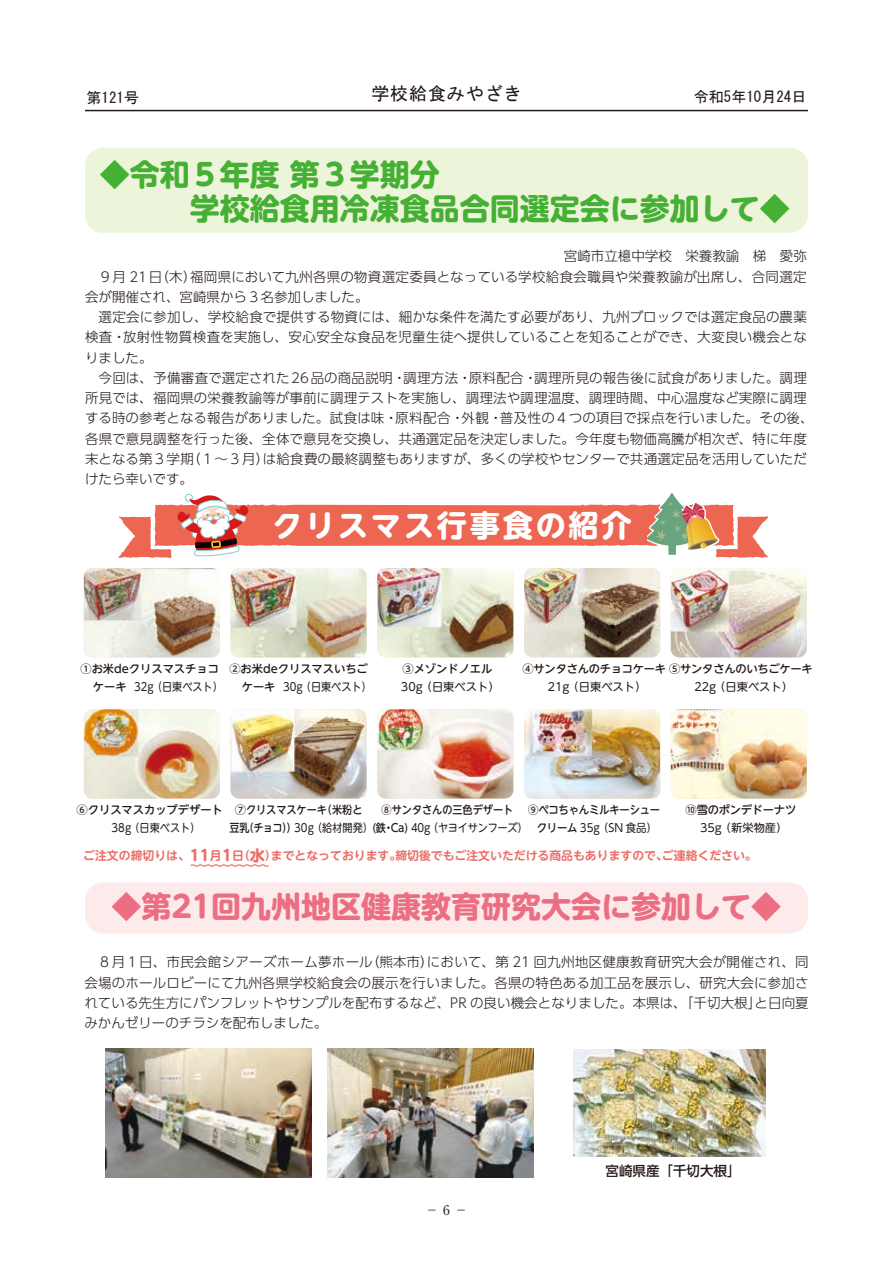
<style>
.page{position:relative;width:893px;height:1263px;background:#fff}
.page>*{position:absolute;margin:0;border:0;box-sizing:border-box;transform-origin:0 0}
.t1{font:700 30.3px "UD Shin M Go Pr 6";letter-spacing:.09em;color:#fff}
.t2{font:700 30px/34.5px "UD Shin M Go Pr 6 N";color:#46b035}
.t3{font:700 30px "UD Shin M Go Pr 6 N";color:#ec6e82}
.t4{font:18px "MS Gothic";letter-spacing:.05em;color:#231916}
.t5{font:15px "MS Gothic";color:#231916}
.t6{font:300 13.5px/20.2px "UD Shin Go Pr 6";color:#231916;text-align:justify}
.t7{font:300 13.5px "UD Shin Go Pr 6";letter-spacing:.025em;color:#231916}
.t8{font:500 13.5px "UD Shin Go Pr 6";color:#231916}
.t9{font:13.5px "Ryumin Pro";color:#231916}
.t10{font:700 11.85px "UD Shin M Go Pr 6 N De";color:#ec6e66}
.t11{font:500 11.25px/18px "UD Shin M Go Pr 6 N";color:#231916}
.t12{font:11.25px "UD Shin M Go Pr 6 N";color:#231916}
.t13{font:500 11.25px "UD Shin M Go Pr 6 N";letter-spacing:-.02em;color:#231916}
.t14{font:500 11.25px/18px "UD Shin M Go Pr 6 N";letter-spacing:-.02em;color:#231916;text-align:center;scale:.92 1}
.t15{font:500 11.25px "UD Shin M Go Pr 6 N";color:#231916;scale:.9 1}
.t16{font:11.25px "UD Shin M Go Pr 6 N";color:#231916;scale:.9 1}
.s1{font-weight:400}
.s2{font-family:"UD Shin M Go Pr 6 N";font-size:15px}
</style>
<div class="page">
<div style="left:85px;top:148px;width:723px;height:85px;background:#ecf4d9;border-radius:18px"></div>
<div style="left:85px;top:882px;width:723px;height:51px;background:#fdebec;border-radius:18px"></div>
<svg style="left:190px;top:864px;width:79px;height:3px"></svg>
<img style="left:84px;top:568px;width:136px;height:89px">
<img style="left:84px;top:709px;width:136px;height:89px">
<img style="left:231px;top:568px;width:136px;height:89px">
<img style="left:231px;top:709px;width:136px;height:89px">
<img style="left:524px;top:568px;width:136px;height:89px">
<img style="left:524px;top:709px;width:136px;height:89px">
<img style="left:671px;top:568px;width:136px;height:89px">
<img style="left:671px;top:709px;width:136px;height:89px">
<img style="left:377px;top:568px;width:136px;height:89px">
<img style="left:377px;top:709px;width:136px;height:89px">
<svg style="left:118px;top:492px;width:651px;height:66px"></svg>
<img style="left:105px;top:1048px;width:206px;height:130px">
<img style="left:328px;top:1048px;width:205px;height:130px">
<img style="left:574px;top:1049px;width:191px;height:108px">
<hr style="left:85px;top:110px;width:723px;height:1px;background:#231916">
<p class="t5" style="left:87px;top:90px;width:54px">第121号</p>
<h3 class="t4" style="left:371px;top:85px;width:152px">学校給食みやざき</h3>
<p class="t5" style="left:694px;top:90px;width:114px">令和5年10月24日</p>
<h2 class="t2" style="left:100px;top:155px;width:691px">◆令和５年度 第３学期分<br>　　　学校給食用冷凍食品合同選定会に参加して◆</h2>
<p class="t6" style="left:564px;top:246px;width:244px">宮崎市立檍中学校　栄養教諭　梯　愛弥</p>
<p class="t7" style="left:99px;top:266px;width:710px">９月 21日（木）福岡県において九州各県の物資選定委員となっている学校給食会職員や栄養教諭が出席し、合同選定</p>
<p class="t6" style="left:85px;top:286px;width:285px">会が開催され、宮崎県から３名参加しました。</p>
<p class="t6" style="left:99px;top:306px;width:710px">選定会に参加し、学校給食で提供する物資には、細かな条件を満たす必要があり、九州ブロックでは選定食品の農薬</p>
<p class="t6" style="left:85px;top:327px;width:723px">検査・放射性物質検査を実施し、安心安全な食品を児童生徒へ提供していることを知ることができ、大変良い機会とな</p>
<p class="t6" style="left:85px;top:347px;width:69px">りました。</p>
<p class="t7" style="left:99px;top:367px;width:710px">今回は、予備審査で選定された26品の商品説明・調理方法・原料配合・調理所見の報告後に試食がありました。調理</p>
<p class="t6" style="left:85px;top:387px;width:723px">所見では、福岡県の栄養教諭等が事前に調理テストを実施し、調理法や調理温度、調理時間、中心温度など実際に調理</p>
<p class="t6" style="left:85px;top:408px;width:730px">する時の参考となる報告がありました。試食は味・原料配合・外観・普及性の４つの項目で採点を行いました。その後、</p>
<p class="t6" style="left:85px;top:428px;width:723px">各県で意見調整を行った後、全体で意見を交換し、共通選定品を決定しました。今年度も物価高騰が相次ぎ、特に年度</p>
<p class="t6" style="left:85px;top:448px;width:723px">末となる第３学期（１～３月）は給食費の最終調整もありますが、多くの学校やセンターで共通選定品を活用していただ</p>
<p class="t6" style="left:85px;top:468px;width:109px">けたら幸いです。</p>
<h1 class="t1" style="left:272px;top:499px;width:361px">クリスマス行事食の紹介</h1>
<p class="t11" style="left:93px;top:659px;width:131px;text-indent:-12px">①お米deクリスマスチョコケーキ <span class="s1">32g （日東ベスト）</span></p>
<p class="t11" style="left:229px;top:659px;width:144px">②お米deクリスマスいちご　ケーキ <span class="s1">30g （日東ベスト）</span></p>
<p class="t11" style="left:402px;top:659px;width:91px">③メゾンドノエル</p>
<p class="t12" style="left:401px;top:678px;width:100px">30g （日東ベスト）</p>
<p class="t13" style="left:522px;top:659px;width:292px">④サンタさんのチョコケーキ ⑤サンタさんのいちごケーキ</p>
<p class="t12" style="left:548px;top:678px;width:100px">21g （日東ベスト）</p>
<p class="t12" style="left:694px;top:678px;width:100px">22g （日東ベスト）</p>
<p class="t11" style="left:77px;top:800px;width:148px">⑥クリスマスカップデザート</p>
<p class="t16" style="left:112px;top:819px;width:100px">38g （日東ベスト）</p>
<p class="t15" style="left:382px;top:801px;width:148px">⑧サンタさんの三色デザート</p>
<p class="t11" style="left:229px;top:800px;width:300px;text-indent:5px">⑦クリスマスケーキ（米粉と<br>豆乳（チョコ））<span class="s1">30g （給材開発）</span>(鉄・Ca) <span class="s1">40g （ヤヨイサンフーズ）</span></p>
<p class="t14" style="left:528px;top:800px;width:145px">⑨ペコちゃんミルキーシュークリーム <span class="s1">35g （SN 食品）</span></p>
<p class="t13" style="left:686px;top:801px;width:112px">⑩雪のポンデドーナツ</p>
<p class="t12" style="left:700px;top:819px;width:89px">35g （新栄物産）</p>
<p class="t10" style="left:83px;top:845px;width:675px">ご注文の締切りは、<span class="s2">11</span>月<span class="s2">1</span>日（<span class="s2">水</span>）までとなっております。締切後でもご注文いただける商品もありますので、ご連絡ください。</p>
<h2 class="t3" style="left:112px;top:881px;width:671px">◆第21回九州地区健康教育研究大会に参加して◆</h2>
<p class="t6" style="left:84px;top:951px;width:726px;text-indent:14px">８月１日、市民会館シアーズホーム夢ホール（熊本市）において、第 21 回九州地区健康教育研究大会が開催され、同会場のホールロビーにて九州各県学校給食会の展示を行いました。各県の特色ある加工品を展示し、研究大会に参加されている先生方にパンフレットやサンプルを配布するなど、PR の良い機会となりました。本県は、「千切大根」と日向夏みかんゼリーのチラシを配布しました。</p>
<p class="t9" style="left:425px;top:1200px;width:44px">− 6 −</p>
<p class="t8" style="left:605px;top:1160px;width:136px">宮崎県産「千切大根」</p>
</div>
